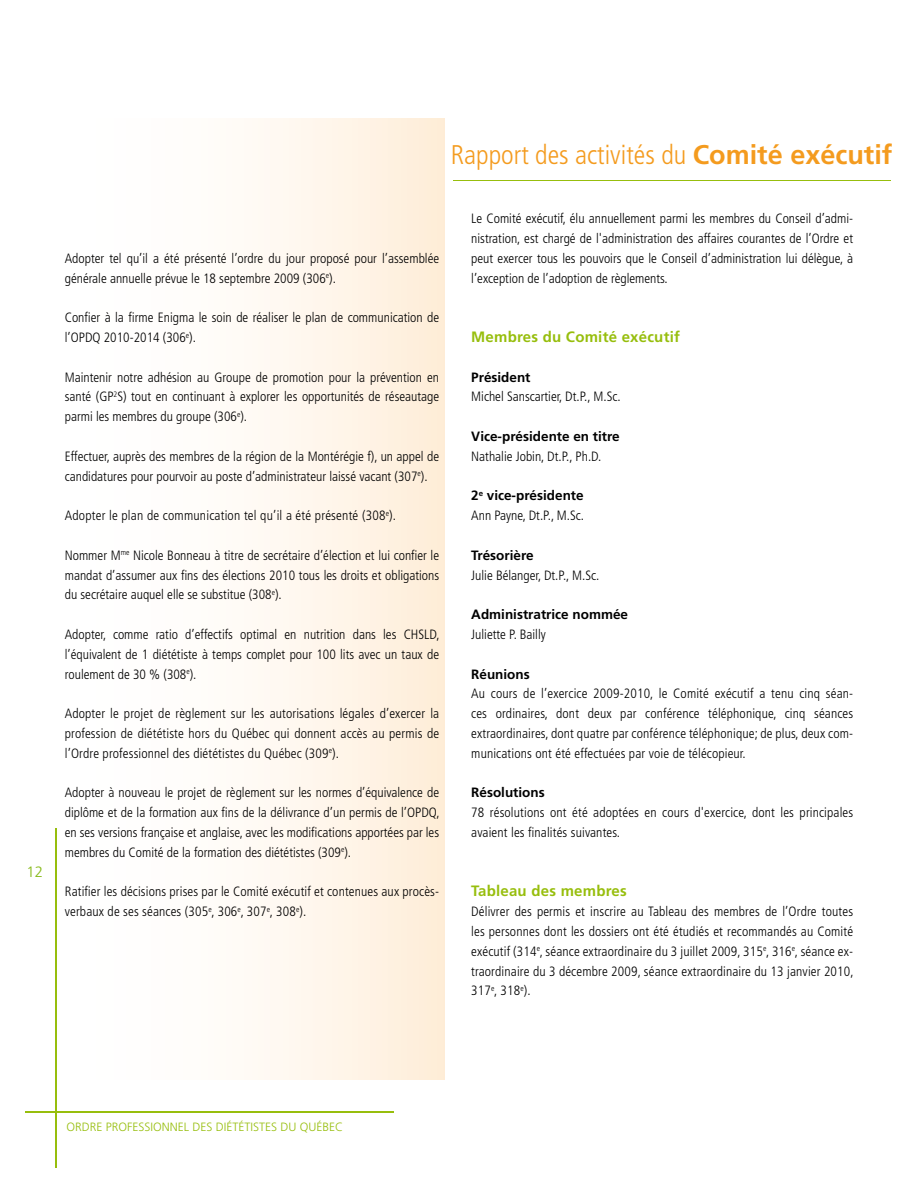
<style>
.page{position:relative;width:918px;height:1188px;background:#fff}
.page>*{position:absolute;margin:0;border:0;box-sizing:border-box;transform-origin:0 0}
.t1{font:300 condensed 27px "Frutiger";color:#f49b1e}
.t2{font:700 15px "Frutiger";letter-spacing:.015em;color:#97be0d}
.t3{font:300 15px "Frutiger";color:#86b918}
.t4{font:300 condensed 13.5px/19.8px "Frutiger";color:#000;text-align:justify}
.t5{font:700 13.5px "Frutiger";color:#000}
.t6{font:300 12px "Frutiger";color:#97be0d}
.s1{font-weight:700;font-stretch:normal}
</style>
<div class="page">
<div style="left:54px;top:119px;width:390px;height:961px;background:linear-gradient(to right,#fff,#fef0dd)"></div>
<hr style="left:55px;top:828px;width:2px;height:340px;background:#97be0d">
<hr style="left:25px;top:1111px;width:369px;height:1px;background:#97be0d">
<hr style="left:453px;top:180px;width:438px;height:1px;background:#97be0d">
<p class="t3" style="left:26px;top:864px;width:18px">12</p>
<h1 class="t1" style="left:451px;top:139px;width:443px">Rapport des activités du <span class="s1">Comité exécutif</span></h1>
<p class="t4" style="left:65px;top:248px;width:376px">Adopter tel qu’il a été présenté l’ordre du jour proposé pour l’assemblée générale annuelle prévue le 18 septembre 2009 (306<sup>e</sup>).</p>
<p class="t4" style="left:65px;top:308px;width:376px">Confier à la firme Enigma le soin de réaliser le plan de communication de l’OPDQ 2010-2014 (306<sup>e</sup>).</p>
<p class="t4" style="left:65px;top:367px;width:376px">Maintenir notre adhésion au Groupe de promotion pour la prévention en santé (GP<sup>2</sup>S) tout en continuant à explorer les opportunités de réseautage parmi les membres du groupe (306<sup>e</sup>).</p>
<p class="t4" style="left:65px;top:446px;width:376px">Effectuer, auprès des membres de la région de la Montérégie f), un appel de candidatures pour pourvoir au poste d’administrateur laissé vacant (307<sup>e</sup>).</p>
<p class="t4" style="left:65px;top:506px;width:333px">Adopter le plan de communication tel qu’il a été présenté (308<sup>e</sup>).</p>
<p class="t4" style="left:65px;top:545px;width:376px">Nommer M<sup>me</sup> Nicole Bonneau à titre de secrétaire d’élection et lui confier le mandat d’assumer aux fins des élections 2010 tous les droits et obligations du secrétaire auquel elle se substitue (308<sup>e</sup>).</p>
<p class="t4" style="left:65px;top:625px;width:376px">Adopter, comme ratio d’effectifs optimal en nutrition dans les CHSLD, l’équivalent de 1 diététiste à temps complet pour 100 lits avec un taux de roulement de 30 % (308<sup>e</sup>).</p>
<p class="t4" style="left:65px;top:704px;width:376px">Adopter le projet de règlement sur les autorisations légales d’exercer la profession de diététiste hors du Québec qui donnent accès au permis de l’Ordre professionnel des diététistes du Québec (309<sup>e</sup>).</p>
<p class="t4" style="left:65px;top:783px;width:376px">Adopter à nouveau le projet de règlement sur les normes d’équivalence de diplôme et de la formation aux fins de la délivrance d’un permis de l’OPDQ, en ses versions française et anglaise, avec les modifications apportées par les membres du Comité de la formation des diététistes (309<sup>e</sup>).</p>
<p class="t4" style="left:65px;top:882px;width:376px">Ratifier les décisions prises par le Comité exécutif et contenues aux procès&shy;verbaux de ses séances (305<sup>e</sup>, 306<sup>e</sup>, 307<sup>e</sup>, 308<sup>e</sup>).</p>
<p class="t4" style="left:471px;top:209px;width:383px">Le Comité exécutif, élu annuellement parmi les membres du Conseil d’admi&shy;nistration, est chargé de l'administration des affaires courantes de l’Ordre et peut exercer tous les pouvoirs que le Conseil d’administration lui délègue, à l’exception de l’adoption de règlements.</p>
<p class="t2" style="left:471px;top:328px;width:210px">Membres du Comité exécutif</p>
<p class="t5" style="left:471px;top:369px;width:61px">Président</p>
<p class="t4" style="left:471px;top:387px;width:151px">Michel Sanscartier, Dt.P., M.Sc.</p>
<p class="t5" style="left:471px;top:428px;width:150px">Vice-présidente en titre</p>
<p class="t4" style="left:471px;top:446px;width:132px">Nathalie Jobin, Dt.P., Ph.D.</p>
<p class="t4" style="left:471px;top:486px;width:114px"><span class="s1">2</span><sup>e</sup> <span class="s1">vice-présidente<br></span>Ann Payne, Dt.P., M.Sc.</p>
<p class="t5" style="left:471px;top:547px;width:64px">Trésorière</p>
<p class="t4" style="left:471px;top:565px;width:130px">Julie Bélanger, Dt.P., M.Sc.</p>
<p class="t5" style="left:471px;top:607px;width:158px">Administratrice nommée</p>
<p class="t4" style="left:471px;top:625px;width:76px">Juliette P. Bailly</p>
<p class="t5" style="left:471px;top:666px;width:60px">Réunions</p>
<p class="t4" style="left:471px;top:684px;width:383px">Au cours de l’exercice 2009-2010, le Comité exécutif a tenu cinq séan&shy;ces ordinaires, dont deux par conférence téléphonique, cinq séances extraordinaires, dont quatre par conférence téléphonique; de plus, deux com&shy;munications ont été effectuées par voie de télécopieur.</p>
<p class="t5" style="left:471px;top:785px;width:75px">Résolutions</p>
<p class="t4" style="left:471px;top:803px;width:383px">78 résolutions ont été adoptées en cours d'exercice, dont les principales avaient les finalités suivantes.</p>
<p class="t2" style="left:471px;top:882px;width:157px">Tableau des membres</p>
<p class="t4" style="left:471px;top:902px;width:384px">Délivrer des permis et inscrire au Tableau des membres de l’Ordre toutes les personnes dont les dossiers ont été étudiés et recommandés au Comité exécutif (314<sup>e</sup>, séance extraordinaire du 3 juillet 2009, 315<sup>e</sup>, 316<sup>e</sup>, séance ex&shy;traordinaire du 3 décembre 2009, séance extraordinaire du 13 janvier 2010, 317<sup>e</sup>, 318<sup>e</sup>).</p>
<p class="t6" style="left:66px;top:1120px;width:278px">ORDRE PROFESSIONNEL DES DIÉTÉTISTES DU QUÉBEC</p>
</div>
